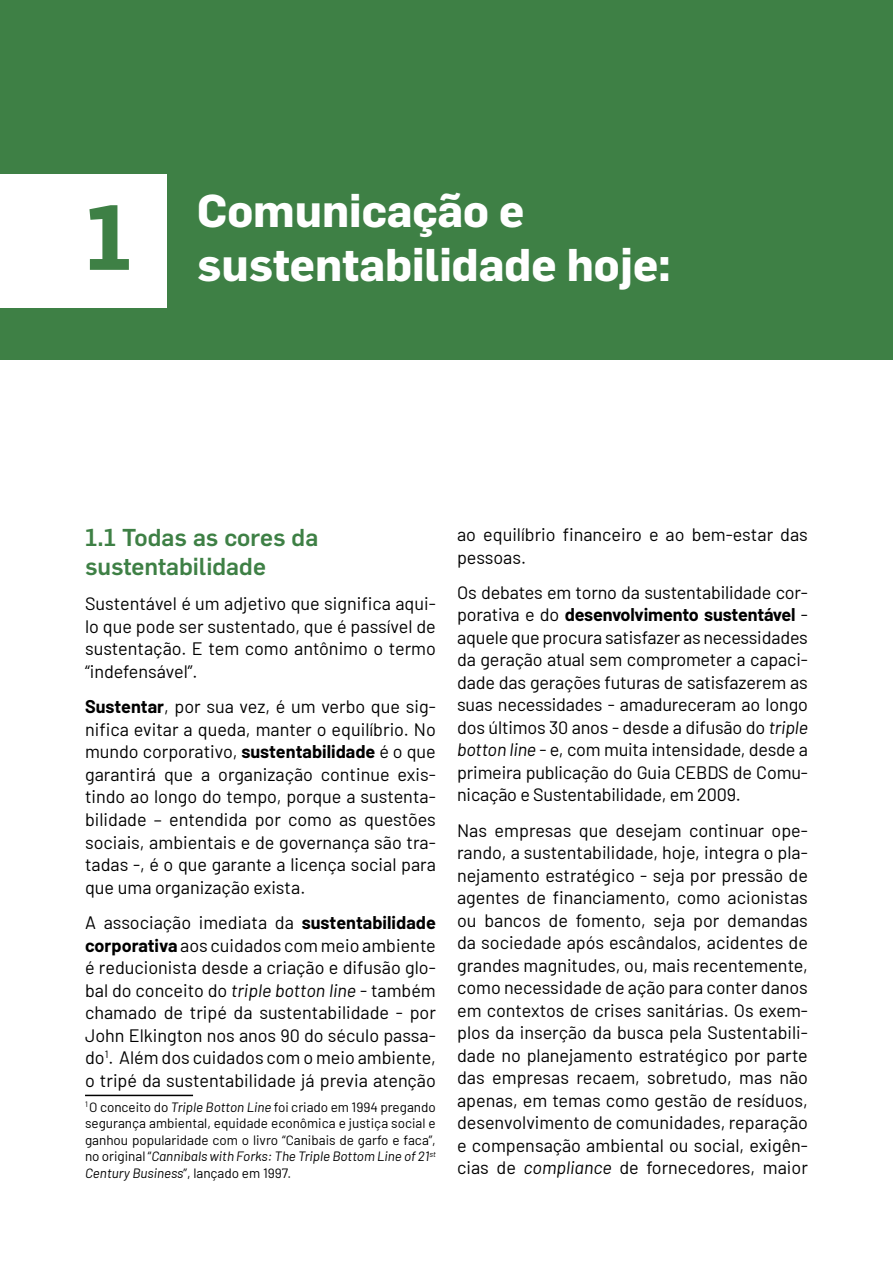
<style>
.page{position:relative;width:893px;height:1263px;background:#fff}
.page>*{position:absolute;margin:0;border:0;box-sizing:border-box;transform-origin:0 0}
.t1{font:700 90px "Flama";color:#3e8045}
.t2{font:700 45px/54px "Flama";color:#fff}
.t3{font:500 24px/28.8px "Flama";color:#3e8045}
.t4{font:18px/22.5px "Barlow";color:#000;text-align:justify}
.t5{font:13.5px/16.5px "Barlow";color:#000;text-align:justify}
.s1{font-weight:700}
.s2{font-style:italic}
</style>
<div class="page">
<div style="left:0;top:0;width:893px;height:359px;background:#3e8045"></div>
<div style="left:0;top:174px;width:167px;height:134px;background:#fff"></div>
<hr style="left:85px;top:1095px;width:108px;height:1px;background:#000">
<h1 class="t1" style="left:85px;top:172px;width:49px">1</h1>
<h2 class="t2" style="left:197px;top:180px;width:475px">Comunicação e sustentabilidade hoje:</h2>
<h3 class="t3" style="left:85px;top:521px;width:235px">1.1 Todas as cores da sustentabilidade</h3>
<p class="t4" style="left:85px;top:591px;width:352px">Sustentável é um adjetivo que significa aqui&shy;lo que pode ser sustentado, que é passível de sustentação. E tem como antônimo o termo “indefensável”.</p>
<p class="t4" style="left:85px;top:694px;width:352px"><span class="s1">Sustentar</span>, por sua vez, é um verbo que sig&shy;nifica evitar a queda, manter o equilíbrio. No mundo corporativo, <span class="s1">sustentabilidade</span> é o que garantirá que a organização continue exis&shy;tindo ao longo do tempo, porque a sustenta&shy;bilidade – entendida por como as questões sociais, ambientais e de governança são tra&shy;tadas -, é o que garante a licença social para que uma organização exista.</p>
<p class="t4" style="left:85px;top:910px;width:352px">A associação imediata da <span class="s1">sustentabilidade corporativa</span> aos cuidados com meio ambiente é reducionista desde a criação e difusão glo&shy;bal do conceito do <span class="s2">triple botton line</span> - também chamado de tripé da sustentabilidade - por John Elkington nos anos 90 do século passa&shy;do<sup>1</sup>. Além dos cuidados com o meio ambiente, o tripé da sustentabilidade já previa atenção</p>
<p class="t5" style="left:85px;top:1098px;width:352px"><sup>1</sup> O conceito do <span class="s2">Triple Botton Line</span> foi criado em 1994 pregando segurança ambiental, equidade econômica e justiça social e ganhou popularidade com o livro “Canibais de garfo e faca”, no original “<span class="s2">Cannibals with Forks: The Triple Bottom Line of 21</span><sup>st </sup><span class="s2">Century Business</span>”, lançado em 1997.</p>
<p class="t4" style="left:457px;top:522px;width:352px">ao equilíbrio financeiro e ao bem-estar das pessoas.</p>
<p class="t4" style="left:457px;top:580px;width:352px">Os debates em torno da sustentabilidade cor&shy;porativa e do <span class="s1">desenvolvimento sustentável</span> - aquele que procura satisfazer as necessidades da geração atual sem comprometer a capaci&shy;dade das gerações futuras de satisfazerem as suas necessidades - amadureceram ao longo dos últimos 30 anos - desde a difusão do <span class="s2">triple botton line</span> - e, com muita intensidade, desde a primeira publicação do Guia CEBDS de Comu&shy;nicação e Sustentabilidade, em 2009.</p>
<p class="t4" style="left:457px;top:817px;width:352px">Nas empresas que desejam continuar ope&shy;rando, a sustentabilidade, hoje, integra o pla&shy;nejamento estratégico - seja por pressão de agentes de financiamento, como acionistas ou bancos de fomento, seja por demandas da sociedade após escândalos, acidentes de grandes magnitudes, ou, mais recentemente, como necessidade de ação para conter danos em contextos de crises sanitárias. Os exem&shy;plos da inserção da busca pela Sustentabili&shy;dade no planejamento estratégico por parte das empresas recaem, sobretudo, mas não apenas, em temas como gestão de resíduos, desenvolvimento de comunidades, reparação e compensação ambiental ou social, exigên&shy;cias de <span class="s2">compliance</span> de fornecedores, maior</p>
</div>
